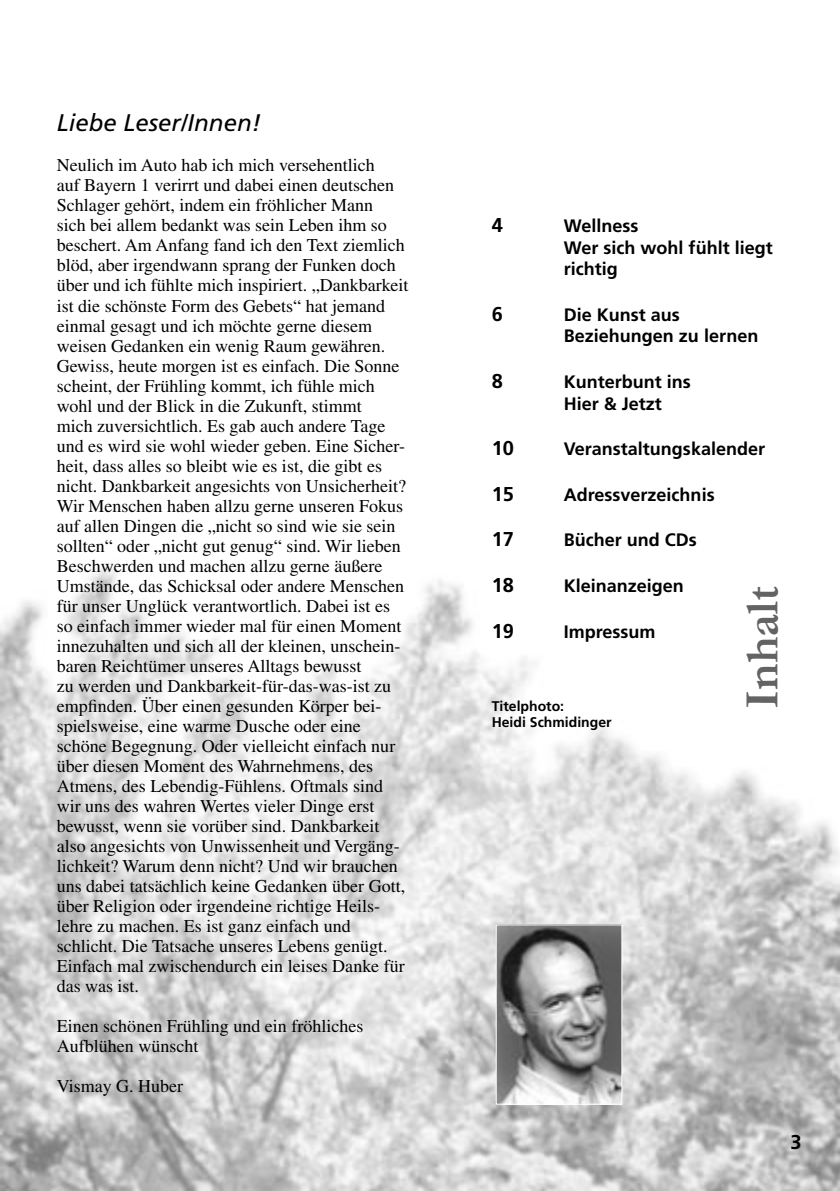
<style>
.page{position:relative;width:840px;height:1191px;background:#fff}
.page>*{position:absolute;margin:0;border:0;box-sizing:border-box;transform-origin:0 0}
.t1{font:700 48px "Garamond";color:#636363}
.t2{font:italic 24px "Frutiger";color:#000}
.t3{font:700 20px "Frutiger";color:#000}
.t4{font:18px/20px "Times";color:#000}
.t5{font:700 18px/21.6px "Frutiger";color:#000}
.t6{font:700 14px "Frutiger";color:#000}
</style>
<div class="page">
<img style="left:0;top:567px;width:839px;height:624px">
<img style="left:497px;top:926px;width:123px;height:176px">
<div style="left:495px;top:924px;width:127px;height:180px;border:1px solid #fff"></div>
<p class="t2" style="left:57px;top:109px;width:206px">Liebe Leser/Innen!</p>
<p class="t4" style="left:57px;top:155px;width:353px">Neulich im Auto hab ich mich versehentlich<br>auf Bayern 1 verirrt und dabei einen deutschen Schlager gehört, indem ein fröhlicher Mann<br>sich bei allem bedankt was sein Leben ihm so beschert. Am Anfang fand ich den Text ziemlich blöd, aber irgendwann sprang der Funken doch über und ich fühlte mich inspiriert. „Dankbarkeit ist die schönste Form des Gebets“ hat jemand einmal gesagt und ich möchte gerne diesem weisen Gedanken ein wenig Raum gewähren.<br>Gewiss, heute morgen ist es einfach. Die Sonne scheint, der Frühling kommt, ich fühle mich wohl und der Blick in die Zukunft, stimmt<br>mich zuversichtlich. Es gab auch andere Tage und es wird sie wohl wieder geben. Eine Sicher&shy;heit, dass alles so bleibt wie es ist, die gibt es nicht. Dankbarkeit angesichts von Unsicherheit?<br>Wir Menschen haben allzu gerne unseren Fokus auf allen Dingen die „nicht so sind wie sie sein sollten“ oder „nicht gut genug“ sind. Wir lieben Beschwerden und machen allzu gerne äußere Umstände, das Schicksal oder andere Menschen für unser Unglück verantwortlich. Dabei ist es so einfach immer wieder mal für einen Moment innezuhalten und sich all der kleinen, unschein&shy;baren Reichtümer unseres Alltags bewusst<br>zu werden und Dankbarkeit-für-das-was-ist zu empfinden. Über einen gesunden Körper bei&shy;spielsweise, eine warme Dusche oder eine schöne Begegnung. Oder vielleicht einfach nur über diesen Moment des Wahrnehmens, des Atmens, des Lebendig-Fühlens. Oftmals sind wir uns des wahren Wertes vieler Dinge erst bewusst, wenn sie vorüber sind. Dankbarkeit also angesichts von Unwissenheit und Vergäng&shy;lichkeit? Warum denn nicht? Und wir brauchen uns dabei tatsächlich keine Gedanken über Gott, über Religion oder irgendeine richtige Heils&shy;lehre zu machen. Es ist ganz einfach und schlicht. Die Tatsache unseres Lebens genügt.<br>Einfach mal zwischendurch ein leises Danke für das was ist.</p>
<p class="t4" style="left:57px;top:1015px;width:308px">Einen schönen Frühling und ein fröhliches<br>Aufblühen wünscht</p>
<p class="t4" style="left:57px;top:1075px;width:128px">Vismay G. Huber</p>
<p class="t3" style="left:491px;top:213px;width:13px">4</p>
<p class="t5" style="left:563px;top:215px;width:76px">Wellness</p>
<p class="t5" style="left:563px;top:236px;width:210px">Wer sich wohl fühlt liegt richtig</p>
<p class="t3" style="left:491px;top:302px;width:13px">6</p>
<p class="t5" style="left:563px;top:304px;width:118px">Die Kunst aus</p>
<p class="t5" style="left:563px;top:325px;width:196px">Beziehungen zu lernen</p>
<p class="t3" style="left:491px;top:369px;width:13px">8</p>
<p class="t5" style="left:563px;top:371px;width:129px">Kunterbunt ins</p>
<p class="t5" style="left:563px;top:392px;width:100px">Hier &amp; Jetzt</p>
<p class="t3" style="left:491px;top:436px;width:24px">10</p>
<p class="t5" style="left:563px;top:438px;width:203px">Veranstaltungskalender</p>
<p class="t3" style="left:491px;top:482px;width:24px">15</p>
<p class="t5" style="left:563px;top:484px;width:152px">Adressverzeichnis</p>
<p class="t3" style="left:491px;top:528px;width:24px">17</p>
<p class="t5" style="left:563px;top:529px;width:134px">Bücher und CDs</p>
<p class="t3" style="left:491px;top:573px;width:24px">18</p>
<p class="t5" style="left:563px;top:575px;width:122px">Kleinanzeigen</p>
<p class="t3" style="left:491px;top:619px;width:24px">19</p>
<p class="t5" style="left:563px;top:620px;width:93px">Impressum</p>
<p class="t1" style="left:729px;top:709px;width:124px;rotate:-90deg">Inhalt</p>
<p class="t6" style="left:491px;top:698px;width:74px">Titelphoto:</p>
<p class="t6" style="left:491px;top:714px;width:121px">Heidi Schmidinger</p>
<p class="t3" style="left:790px;top:1130px;width:13px">3</p>
</div>
